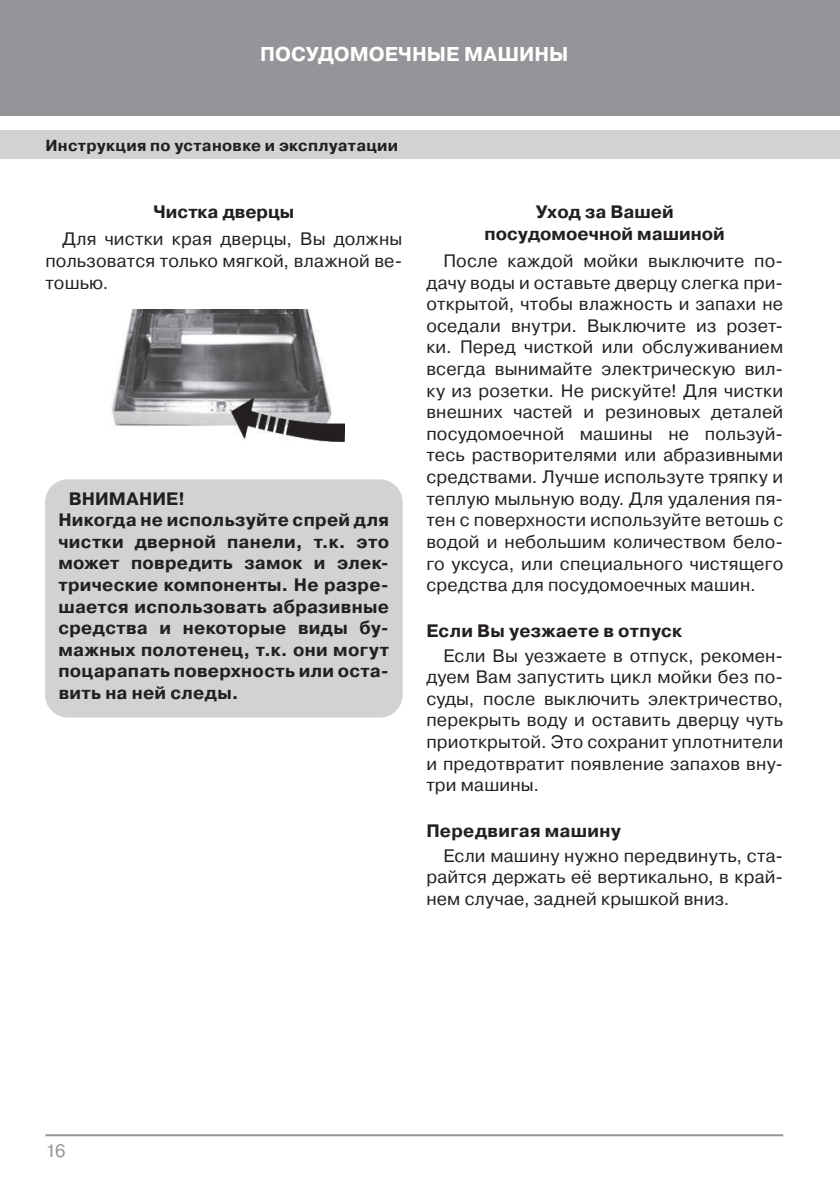
<style>
.page{position:relative;width:840px;height:1191px;background:#fff}
.page>*{position:absolute;margin:0;border:0;box-sizing:border-box;transform-origin:0 0}
.t1{font:700 20px "Pragmatica C";color:#fff}
.t2{font:18px/21.6px "Pragmatica C";letter-spacing:.01em;color:#231f20;text-align:justify}
.t3{font:700 18px/21.6px "Pragmatica C";letter-spacing:.015em;color:#231f20}
.t4{font:18px "Pragmatica C";color:#939598}
.t5{font:700 16px "Pragmatica C";letter-spacing:.02em;color:#231f20}
</style>
<div class="page">
<div style="left:0;top:0;width:839px;height:116px;background:#939598"></div>
<div style="left:0;top:130px;width:839px;height:29px;background:#d1d2d4"></div>
<hr style="left:45px;top:1134px;width:737px;height:2px;background:#939598">
<img style="left:110px;top:310px;width:234px;height:131px">
<div style="left:45px;top:479px;width:357px;height:238px;background:#d1d2d4;border-radius:23px"></div>
<p class="t1" style="left:260px;top:43px;width:309px">ПОСУДОМОЕЧНЫЕ МАШИНЫ</p>
<p class="t5" style="left:45px;top:136px;width:354px">Инструкция по установке и эксплуатации</p>
<p class="t3" style="left:153px;top:201px;width:142px">Чистка дверцы</p>
<p class="t2" style="left:45px;top:228px;width:358px;text-indent:17px">Для чистки края дверцы, Вы должны пользоватся только мягкой, влажной ве&shy;тошью.</p>
<p class="t3" style="left:58px;top:488px;width:332px;text-indent:10px">ВНИМАНИЕ!<br>Никогда не используйте спрей для чистки дверной панели, т.к. это может повредить замок и элек&shy;трические компоненты. Не разре&shy;шается использовать абразивные средства и некоторые виды бу&shy;мажных полотенец, т.к. они могут поцарапать поверхность или оста&shy;вить на ней следы.</p>
<p class="t3" style="left:484px;top:201px;width:242px;text-align:center">Уход за Вашей посудомоечной машиной</p>
<p class="t2" style="left:426px;top:250px;width:358px;text-indent:17px">После каждой мойки выключите по&shy;дачу воды и оставьте дверцу слегка при&shy;открытой, чтобы влажность и запахи не оседали внутри. Выключите из розет&shy;ки. Перед чисткой или обслуживанием всегда вынимайте электрическую вил&shy;ку из розетки. Не рискуйте! Для чистки внешних частей и резиновых деталей посудомоечной машины не пользуй&shy;тесь растворителями или абразивными средствами. Лучше используте тряпку и теплую мыльную воду. Для удаления пя&shy;тен с поверхности используйте ветошь с водой и небольшим количеством бело&shy;го уксуса, или специального чистящего средства для посудомоечных машин.</p>
<p class="t3" style="left:426px;top:620px;width:257px">Если Вы уезжаете в отпуск</p>
<p class="t2" style="left:426px;top:644px;width:358px;text-indent:17px">Если Вы уезжаете в отпуск, рекомен&shy;дуем Вам запустить цикл мойки без по&shy;суды, после выключить электричество, перекрыть воду и оставить дверцу чуть приоткрытой. Это сохранит уплотнители и предотвратит появление запахов вну&shy;три машины.</p>
<p class="t3" style="left:426px;top:820px;width:196px">Передвигая машину</p>
<p class="t2" style="left:426px;top:845px;width:358px;text-indent:17px">Если машину нужно передвинуть, ста&shy;райтся держать её вертикально, в край&shy;нем случае, задней крышкой вниз.</p>
<p class="t4" style="left:45px;top:1140px;width:22px">16</p>
</div>
